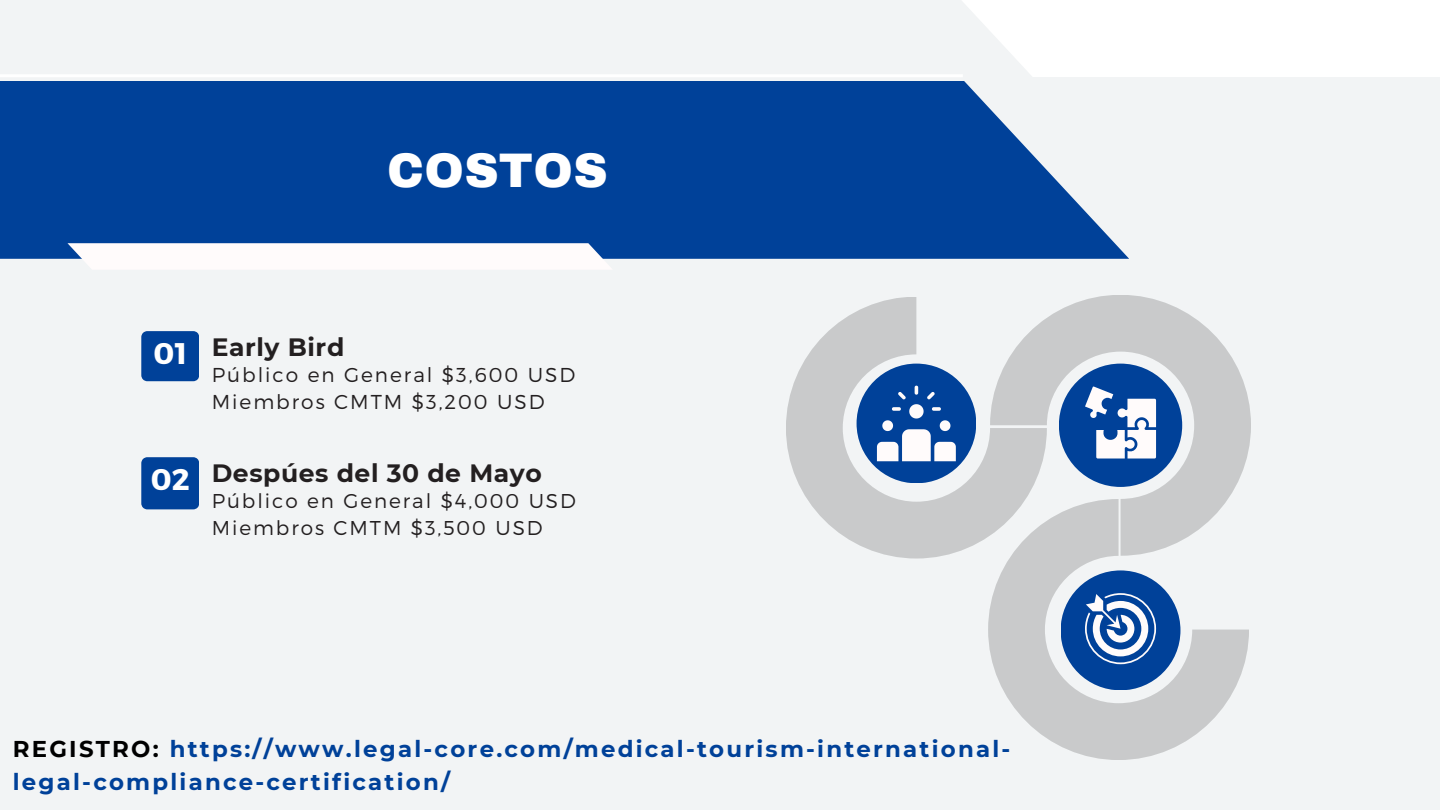
<style>
.page{position:relative;width:1440px;height:810px;background:#f2f4f5}
.page>*{position:absolute;margin:0;border:0;box-sizing:border-box;transform-origin:0 0}
.t1{font:900 47.5px "Archivo";letter-spacing:.01em;color:#fff}
.t2{font:700 29.8px "Montserrat";color:#fff}
.t3{font:700 25px "Montserrat";letter-spacing:.025em;color:#231f20}
.t4{font:700 22.8px/33px "Montserrat";letter-spacing:.1em;color:#004199}
.t5{font:300 20.1px "Montserrat";letter-spacing:.1em;color:#231f20}
.t6{font:300 20px "Montserrat";letter-spacing:.1em;color:#231f20}
.s1{color:#000}
</style>
<div class="page">
<svg style="left:0;top:81px;width:1129px;height:178px;background:#124ea0"></svg>
<div style="left:141px;top:331px;width:58px;height:50px;background:#004199"></div>
<svg style="left:67px;top:243px;width:546px;height:26px"></svg>
<div style="left:141px;top:457px;width:58px;height:52px;background:#004199"></div>
<div style="left:952px;top:0;width:488px;height:77px;background:#fff"></div>
<svg style="left:1047px;top:295px;width:204px;height:204px;fill:#c9cacb"></svg>
<svg style="left:786px;top:297px;width:261px;height:262px;fill:#c9cacb"></svg>
<svg style="left:988px;top:499px;width:261px;height:261px;fill:#c9cacb"></svg>
<div style="left:857px;top:364px;width:119px;height:119px;background:#004199;border-radius:50%"></div>
<div style="left:1061px;top:570px;width:119px;height:120px;background:#004199;border-radius:50%"></div>
<div style="left:1059px;top:364px;width:123px;height:123px;background:#004199;border-radius:50%"></div>
<svg style="left:877px;top:386px;width:79px;height:75px"></svg>
<svg style="left:1085px;top:386px;width:71px;height:72px"></svg>
<svg style="left:1085px;top:593px;width:71px;height:71px"></svg>
<hr style="left:0;top:74px;width:963px;height:3px;background:#fff">
<p class="t1" style="left:387px;top:146px;width:222px">COSTOS</p>
<h1 class="t2" style="left:154px;top:334px;width:35px">01</h1>
<h2 class="t2" style="left:151px;top:460px;width:41px">02</h2>
<p class="t3" style="left:212px;top:332px;width:134px">Early Bird</p>
<p class="t5" style="left:212px;top:362px;width:365px">Público en General $3,600 USD</p>
<p class="t5" style="left:212px;top:389px;width:334px">Miembros CMTM $3,200 USD</p>
<h2 class="t3" style="left:212px;top:458px;width:332px">Despúes del 30 de Mayo</h2>
<p class="t6" style="left:212px;top:487px;width:366px">Público en General $4,000 USD</p>
<p class="t6" style="left:212px;top:514px;width:332px">Miembros CMTM $3,500 USD</p>
<p class="t4" style="left:13px;top:732px;width:999px"><span class="s1">REGISTRO:</span> https://www.legal-core.com/medical-tourism-international&shy;legal-compliance-certification/</p>
</div>
